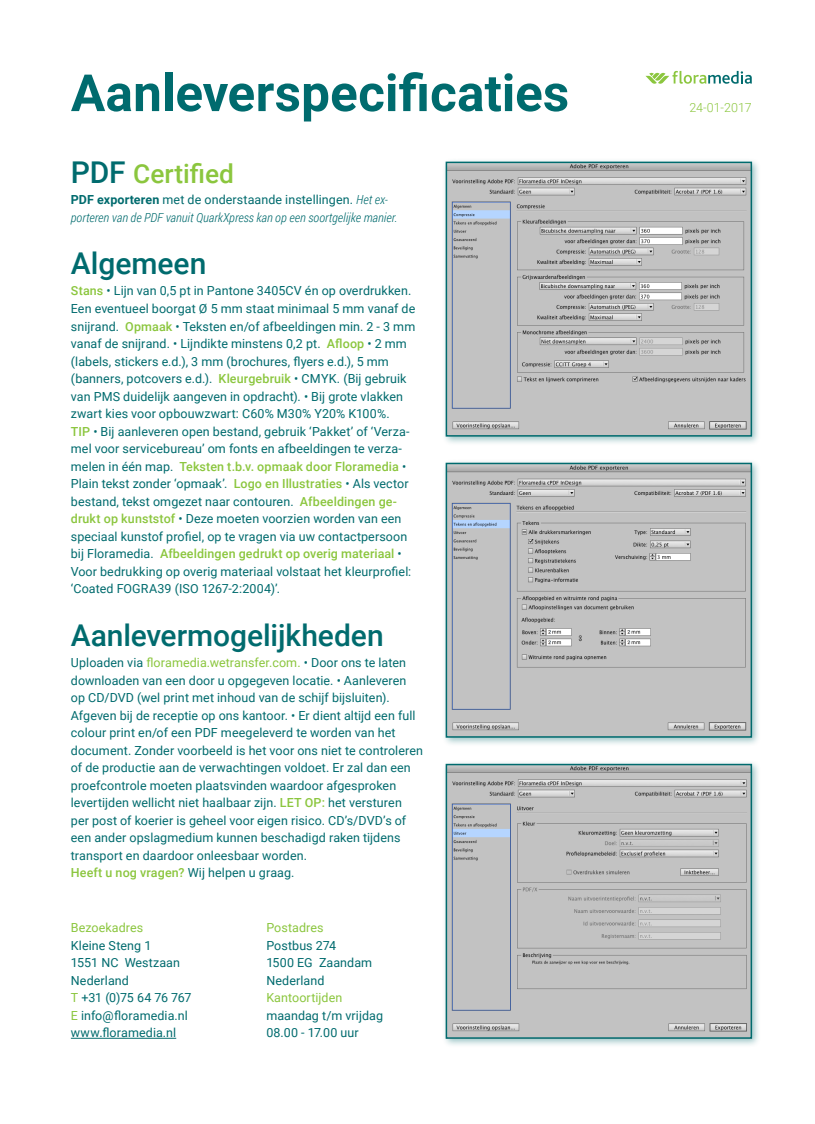
<style>
.page{position:relative;width:815px;height:1124px;background:#fff}
.page>*{position:absolute;margin:0;border:0;box-sizing:border-box;transform-origin:0 0}
.t1{font:700 51.25px "Roboto";color:#006b6e}
.t2{font:500 30px "Roboto";letter-spacing:-.005em;color:#006b6e}
.t3{font:500 26.25px "Roboto";letter-spacing:.005em;color:#8bc63e}
.t4{font:12.5px/17.5px "Roboto";letter-spacing:.005em;color:#006b6e}
.t5{font:italic 300 12.5px "Roboto Condensed";letter-spacing:.005em;color:#006b6e}
.t6{font:12.5px "Roboto";letter-spacing:.005em;color:#8bc63e}
.t7{font:300 12.5px "Roboto";color:#8bc63e}
.s1{font-size:30px;color:#006b6e}
.s2{font-weight:700}
.s3{font-family:"Roboto Condensed";font-weight:300;font-style:italic}
.s4{font-weight:500;color:#8bc63e}
.s5{color:#8bc63e}
</style>
<div class="page">
<hr style="left:71px;top:1037px;width:105px;height:1px;background:#006b6e">
<svg style="left:645px;top:71px;width:107px;height:13px"></svg>
<div style="left:441px;top:458px;width:320px;height:288px;background:#006b6e;opacity:.4"></div>
<img style="left:449px;top:465px;width:300px;height:269px">
<div style="left:446px;top:462px;width:306px;height:275px;border:2px solid #006b6e"></div>
<div style="left:441px;top:157px;width:320px;height:289px;background:#006b6e;opacity:.4"></div>
<img style="left:449px;top:165px;width:300px;height:268px">
<div style="left:446px;top:162px;width:306px;height:274px;border:2px solid #006b6e"></div>
<div style="left:441px;top:759px;width:320px;height:288px;background:#006b6e;opacity:.4"></div>
<img style="left:449px;top:766px;width:300px;height:269px">
<div style="left:446px;top:763px;width:306px;height:275px;border:2px solid #006b6e"></div>
<h1 class="t1" style="left:71px;top:57px;width:500px">Aanleverspecificaties</h1>
<h3 class="t3" style="left:71px;top:155px;width:165px"><span class="s1">PDF</span> Certified</h3>
<p class="t4" style="left:71px;top:191px;width:318px"><span class="s2">PDF exporteren</span> met de onderstaande instellingen. <span class="s3">Het ex-</span></p>
<p class="t5" style="left:71px;top:209px;width:328px">porteren van de PDF vanuit QuarkXpress kan op een soortgelijke manier.</p>
<h2 class="t2" style="left:71px;top:243px;width:137px">Algemeen</h2>
<p class="t4" style="left:71px;top:282px;width:346px"><span class="s4">Stans</span> • Lijn van 0,5 pt in Pantone 3405CV én op overdrukken.<br>Een eventueel boorgat Ø 5 mm staat minimaal 5 mm vanaf de snijrand. <span class="s4">Opmaak</span> • Teksten en/of afbeeldingen min. 2 - 3 mm vanaf de snijrand. • Lijndikte minstens 0,2 pt. <span class="s4">Afloop</span> • 2 mm (labels, stickers e.d.), 3 mm (brochures, flyers e.d.), 5 mm (banners, potcovers e.d.). <span class="s4">Kleurgebruik</span> • CMYK. (Bij gebruik van PMS duidelijk aangeven in opdracht). • Bij grote vlakken zwart kies voor opbouwzwart: C60% M30% Y20% K100%.<br><span class="s4">TIP</span> • Bij aanleveren open bestand, gebruik ‘Pakket’ of ‘Verza&shy;mel voor servicebureau’ om fonts en afbeeldingen te verza&shy;melen in één map. <span class="s4">Teksten t.b.v. opmaak door Floramedia</span> • Plain tekst zonder ‘opmaak’. <span class="s4">Logo en Illustraties</span> • Als vector bestand, tekst omgezet naar contouren. <span class="s4">Afbeeldingen ge&shy;drukt op kunststof</span> • Deze moeten voorzien worden van een speciaal kunstof profiel, op te vragen via uw contactpersoon bij Floramedia. <span class="s4">Afbeeldingen gedrukt op overig materiaal</span> • Voor bedrukking op overig materiaal volstaat het kleurprofiel: ‘Coated FOGRA39 (ISO 1267-2:2004)’.</p>
<h2 class="t2" style="left:71px;top:614px;width:314px">Aanlevermogelijkheden</h2>
<p class="t4" style="left:71px;top:653px;width:354px">Uploaden via <span class="s5">floramedia.wetransfer.com.</span> • Door ons te laten downloaden van een door u opgegeven locatie. • Aanleveren op CD/DVD (wel print met inhoud van de schijf bijsluiten).<br>Afgeven bij de receptie op ons kantoor. • Er dient altijd een full colour print en/of een PDF meegeleverd te worden van het document. Zonder voorbeeld is het voor ons niet te controleren of de productie aan de verwachtingen voldoet. Er zal dan een proefcontrole moeten plaatsvinden waardoor afgesproken levertijden wellicht niet haalbaar zijn. <span class="s4">LET OP:</span> het versturen per post of koerier is geheel voor eigen risico. CD’s/DVD’s of een ander opslagmedium kunnen beschadigd raken tijdens transport en daardoor onleesbaar worden.<br><span class="s4">Heeft u nog vragen?</span> Wij helpen u graag.</p>
<p class="t6" style="left:71px;top:918px;width:74px">Bezoekadres</p>
<p class="t4" style="left:71px;top:935px;width:122px">Kleine Steng 1<br>1551 NC Westzaan<br>Nederland<br><span class="s5">T</span> +31 (0)75 64 76 767<br><span class="s5">E</span> info@floramedia.nl www.floramedia.nl</p>
<p class="t6" style="left:266px;top:918px;width:59px">Postadres</p>
<p class="t4" style="left:266px;top:935px;width:107px">Postbus 274<br>1500 EG Zaandam<br>Nederland</p>
<p class="t6" style="left:266px;top:988px;width:78px">Kantoortijden</p>
<p class="t4" style="left:266px;top:1005px;width:118px">maandag t/m vrijdag<br>08.00 - 17.00 uur</p>
<p class="t7" style="left:689px;top:99px;width:64px">24-01-2017</p>
</div>
